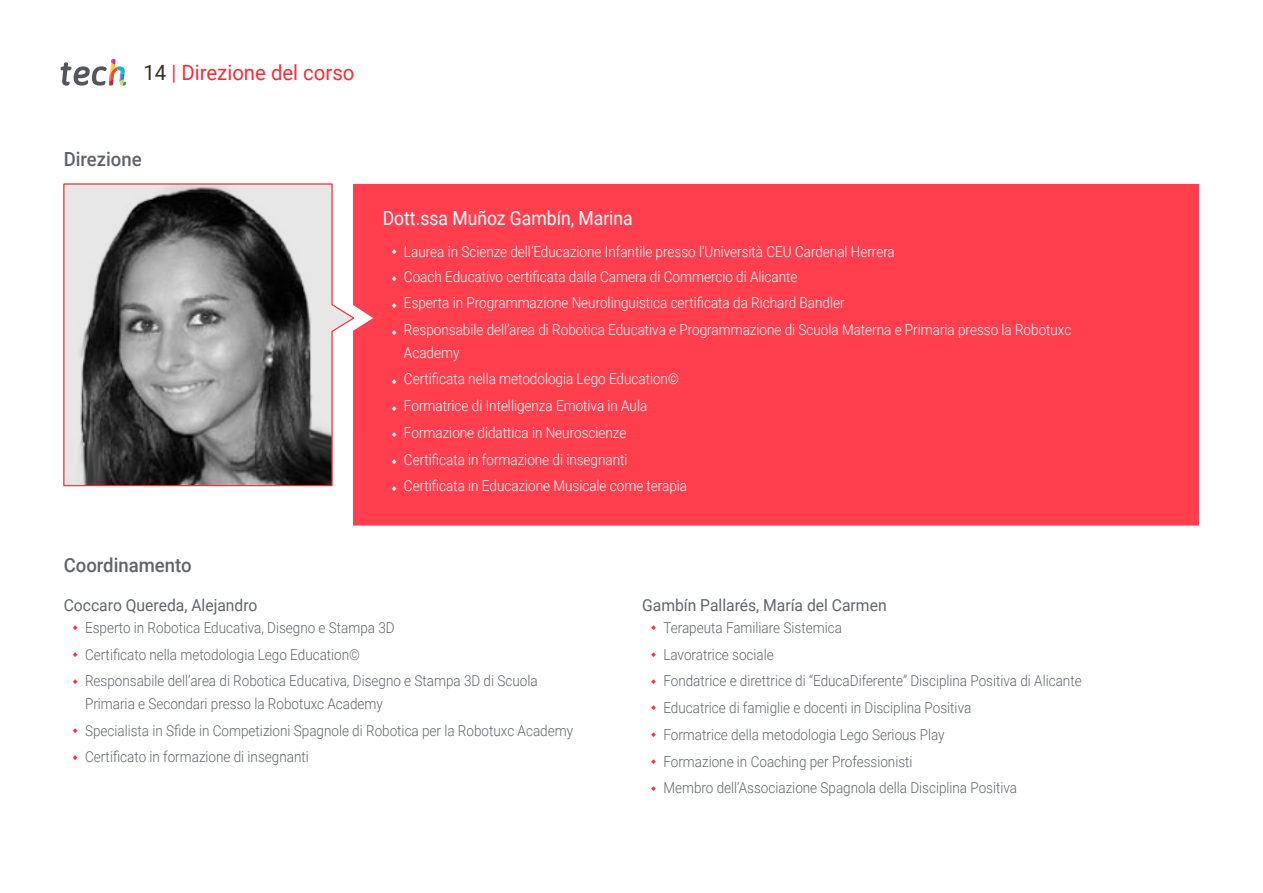
<style>
.page{position:relative;width:1263px;height:893px;background:#fff}
.page>*{position:absolute;margin:0;border:0;box-sizing:border-box;transform-origin:0 0}
.t1{font:21px "Roboto";color:#ff293a}
.t2{font:19.5px "Roboto";color:#fff;scale:.9 1}
.t3{font:500 19.5px "Roboto";color:#61646a;scale:.95 1}
.t4{font:16.5px "Roboto";color:#61646a;scale:.95 1}
.t5{font:300 15px/26.7px "Roboto";color:#61646a;scale:.9 1}
.t6{font:300 15px/26.7px "Roboto";color:#fff;scale:.9 1}
.s1{color:#312e20}
</style>
<div class="page">
<div style="left:353px;top:184px;width:846px;height:342px;background:#ff3e4e"></div>
<svg style="left:64px;top:184px;width:290px;height:302px;background:#888585"></svg>
<svg style="left:61px;top:59px;width:65px;height:27px"></svg>
<svg style="left:392px;top:249px;width:5px;height:5px"></svg>
<svg style="left:392px;top:276px;width:5px;height:5px"></svg>
<svg style="left:392px;top:303px;width:5px;height:5px"></svg>
<svg style="left:392px;top:330px;width:5px;height:5px"></svg>
<svg style="left:392px;top:379px;width:5px;height:5px"></svg>
<svg style="left:392px;top:406px;width:5px;height:5px"></svg>
<svg style="left:392px;top:432px;width:5px;height:5px"></svg>
<svg style="left:392px;top:459px;width:5px;height:5px"></svg>
<svg style="left:392px;top:486px;width:5px;height:5px"></svg>
<h1 class="t1" style="left:144px;top:57px;width:213px"><span class="s1">14</span> | Direzione del corso</h1>
<h2 class="t3" style="left:64px;top:145px;width:84px">Direzione</h2>
<h2 class="t2" style="left:383px;top:205px;width:279px">Dott.ssa Muñoz Gambín, Marina</h2>
<p class="t6" style="left:404px;top:239px;width:547px;line-height:24.5px">Laurea in Scienze dell’Educazione Infantile presso l’Università CEU Cardenal Herrera<br>Coach Educativo certificata dalla Camera di Commercio di Alicante</p>
<p class="t6" style="left:404px;top:289px;width:743px">Esperta in Programmazione Neurolinguistica certificata da Richard Bandler<br>Responsabile dell’area di Robotica Educativa e Programmazione di Scuola Materna e Primaria presso la Robotuxc</p>
<p class="t6" style="left:404px;top:338px;width:316px">Academy<br>Certificata nella metodologia Lego Education© Formatrice di Intelligenza Emotiva in Aula Formazione didattica in Neuroscienze Certificata in formazione di insegnanti Certificata in Educazione Musicale come terapia</p>
<h2 class="t3" style="left:64px;top:551px;width:136px">Coordinamento</h2>
<p class="t4" style="left:64px;top:593px;width:205px">Coccaro Quereda, Alejandro</p>
<p class="t5" style="left:85px;top:614px;width:504px">Esperto in Robotica Educativa, Disegno e Stampa 3D<br>Certificato nella metodologia Lego Education©<br>Responsabile dell’area di Robotica Educativa, Disegno e Stampa 3D di Scuola</p>
<p class="t5" style="left:85px;top:690px;width:544px">Primaria e Secondari presso la Robotuxc Academy<br>Specialista in Sfide in Competizioni Spagnole di Robotica per la Robotuxc Academy<br>Certificato in formazione di insegnanti</p>
<p class="t4" style="left:642px;top:593px;width:259px">Gambín Pallarés, María del Carmen</p>
<p class="t5" style="left:663px;top:614px;width:466px">Terapeuta Familiare Sistemica<br>Lavoratrice sociale<br>Fondatrice e direttrice di “EducaDiferente” Disciplina Positiva di Alicante Educatrice di famiglie e docenti in Disciplina Positiva<br>Formatrice della metodologia Lego Serious Play<br>Formazione in Coaching per Professionisti<br>Membro dell’Associazione Spagnola della Disciplina Positiva</p>
</div>
